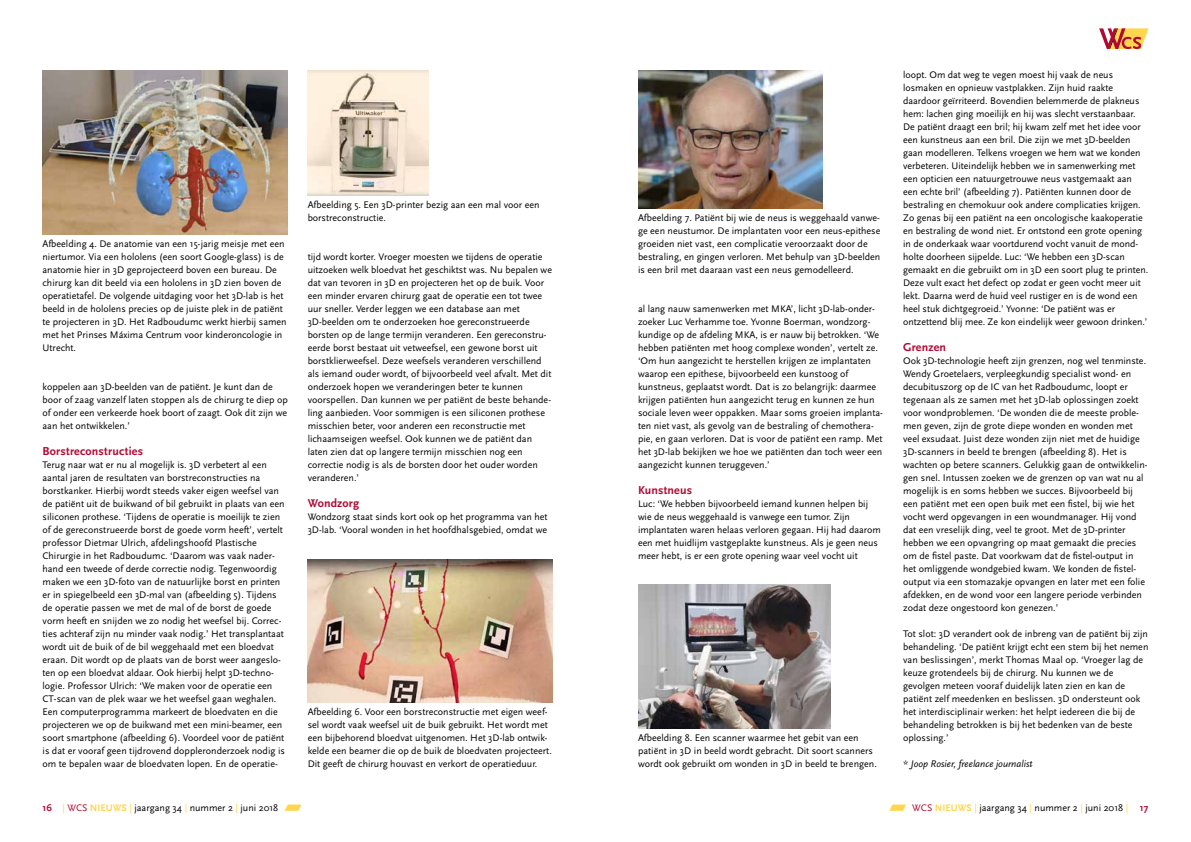
<style>
.page{position:relative;width:1191px;height:842px;background:#fff}
.page>*{position:absolute;margin:0;border:0;box-sizing:border-box;transform-origin:0 0}
.t1{font:700 12px "Scala Sans";letter-spacing:.015em;color:#b10933}
.t2{font:10px/13px "Scala Sans";color:#000}
.t3{font:italic 10px "Scala Sans";color:#000}
.s1{font-weight:700;color:#b10933}
.s2{color:#ffd64d}
.s3{color:#b10933}
.s4{font-weight:700;color:#ffd64d}
</style>
<div class="page">
<svg style="left:1099px;top:28px;width:49px;height:21px"></svg>
<svg style="left:889px;top:804px;width:17px;height:7px"></svg>
<svg style="left:284px;top:804px;width:17px;height:7px"></svg>
<img style="left:43px;top:71px;width:245px;height:163px">
<img style="left:308px;top:559px;width:245px;height:143px">
<img style="left:638px;top:585px;width:192px;height:143px">
<img style="left:308px;top:71px;width:121px;height:124px">
<img style="left:638px;top:71px;width:184px;height:137px">
<p class="t2" style="left:43px;top:238px;width:246px">Afbeelding 4. De anatomie van een 15-jarig meisje met een niertumor. Via een hololens (een soort Google-glass) is de anatomie hier in 3D geprojecteerd boven een bureau. De chirurg kan dit beeld via een hololens in 3D zien boven de operatietafel. De volgende uitdaging voor het 3D-lab is het beeld in de hololens precies op de juiste plek in de patiënt te projecteren in 3D. Het Radboudumc werkt hierbij samen met het Prinses Máxima Centrum voor kinderoncologie in Utrecht.</p>
<p class="t2" style="left:43px;top:381px;width:247px">koppelen aan 3D-beelden van de patiënt. Je kunt dan de boor of zaag vanzelf laten stoppen als de chirurg te diep op of onder een verkeerde hoek boort of zaagt. Ook dit zijn we aan het ontwikkelen.’</p>
<p class="t1" style="left:43px;top:445px;width:102px">Borstreconstructies</p>
<p class="t2" style="left:43px;top:459px;width:244px">Terug naar wat er nu al mogelijk is. 3D verbetert al een aantal jaren de resultaten van borstreconstructies na borstkanker. Hierbij wordt steeds vaker eigen weefsel van de patiënt uit de buikwand of bil gebruikt in plaats van een siliconen prothese. ‘Tijdens de operatie is moeilijk te zien of de gereconstrueerde borst de goede vorm heeft’, vertelt professor Dietmar Ulrich, afdelingshoofd Plastische Chirurgie in het Radboudumc. ‘Daarom was vaak nader&shy;hand een tweede of derde correctie nodig. Tegenwoordig maken we een 3D-foto van de natuurlijke borst en printen er in spiegelbeeld een 3D-mal van (afbeelding 5). Tijdens de operatie passen we met de mal of de borst de goede vorm heeft en snijden we zo nodig het weefsel bij. Correc&shy;ties achteraf zijn nu minder vaak nodig.’ Het transplantaat wordt uit de buik of de bil weggehaald met een bloedvat eraan. Dit wordt op de plaats van de borst weer aangeslo&shy;ten op een bloedvat aldaar. Ook hierbij helpt 3D-techno&shy;logie. Professor Ulrich: ‘We maken voor de operatie een CT-scan van de plek waar we het weefsel gaan weghalen.<br>Een computerprogramma markeert de bloedvaten en die projecteren we op de buikwand met een mini-beamer, een soort smartphone (afbeelding 6). Voordeel voor de patiënt is dat er vooraf geen tijdrovend doppleronderzoek nodig is om te bepalen waar de bloedvaten lopen. En de operatie-</p>
<p class="t2" style="left:308px;top:199px;width:233px">Afbeelding 5. Een 3D-printer bezig aan een mal voor een borstreconstructie.</p>
<p class="t2" style="left:308px;top:251px;width:246px">tijd wordt korter. Vroeger moesten we tijdens de operatie uitzoeken welk bloedvat het geschiktst was. Nu bepalen we dat van tevoren in 3D en projecteren het op de buik. Voor een minder ervaren chirurg gaat de operatie een tot twee uur sneller. Verder leggen we een database aan met 3D-beelden om te onderzoeken hoe gereconstrueerde borsten op de lange termijn veranderen. Een gereconstru&shy;eerde borst bestaat uit vetweefsel, een gewone borst uit borstklierweefsel. Deze weefsels veranderen verschillend als iemand ouder wordt, of bijvoorbeeld veel afvalt. Met dit onderzoek hopen we veranderingen beter te kunnen voorspellen. Dan kunnen we per patiënt de beste behande&shy;ling aanbieden. Voor sommigen is een siliconen prothese misschien beter, voor anderen een reconstructie met lichaamseigen weefsel. Ook kunnen we de patiënt dan laten zien dat op langere termijn misschien nog een correctie nodig is als de borsten door het ouder worden veranderen.’</p>
<p class="t1" style="left:308px;top:497px;width:53px">Wondzorg</p>
<p class="t2" style="left:308px;top:511px;width:241px">Wondzorg staat sinds kort ook op het programma van het<br>3D-lab. ‘Vooral wonden in het hoofdhalsgebied, omdat we</p>
<p class="t2" style="left:308px;top:706px;width:246px">Afbeelding 6. Voor een borstreconstructie met eigen weef&shy;sel wordt vaak weefsel uit de buik gebruikt. Het wordt met een bijbehorend bloedvat uitgenomen. Het 3D-lab ontwik&shy;kelde een beamer die op de buik de bloedvaten projecteert.<br>Dit geeft de chirurg houvast en verkort de operatieduur.</p>
<p class="t2" style="left:638px;top:212px;width:244px">Afbeelding 7. Patiënt bij wie de neus is weggehaald vanwe&shy;ge een neustumor. De implantaten voor een neus-epithese groeiden niet vast, een complicatie veroorzaakt door de bestraling, en gingen verloren. Met behulp van 3D-beelden is een bril met daaraan vast een neus gemodelleerd.</p>
<p class="t2" style="left:638px;top:303px;width:246px">al lang nauw samenwerken met MKA’, licht 3D-lab-onder&shy;zoeker Luc Verhamme toe. Yvonne Boerman, wondzorg&shy;kundige op de afdeling MKA, is er nauw bij betrokken. ‘We hebben patiënten met hoog complexe wonden’, vertelt ze. ‘Om hun aangezicht te herstellen krijgen ze implantaten waarop een epithese, bijvoorbeeld een kunstoog of kunstneus, geplaatst wordt. Dat is zo belangrijk: daarmee krijgen patiënten hun aangezicht terug en kunnen ze hun sociale leven weer oppakken. Maar soms groeien implanta&shy;ten niet vast, als gevolg van de bestraling of chemothera&shy;pie, en gaan verloren. Dat is voor de patiënt een ramp. Met het 3D-lab bekijken we hoe we patiënten dan toch weer een aangezicht kunnen teruggeven.’</p>
<p class="t1" style="left:638px;top:484px;width:56px">Kunstneus</p>
<p class="t2" style="left:638px;top:498px;width:244px">Luc: ‘We hebben bijvoorbeeld iemand kunnen helpen bij wie de neus weggehaald is vanwege een tumor. Zijn implantaten waren helaas verloren gegaan. Hij had daarom een met huidlijm vastgeplakte kunstneus. Als je geen neus meer hebt, is er een grote opening waar veel vocht uit</p>
<p class="t2" style="left:638px;top:732px;width:240px">Afbeelding 8. Een scanner waarmee het gebit van een patiënt in 3D in beeld wordt gebracht. Dit soort scanners wordt ook gebruikt om wonden in 3D in beeld te brengen.</p>
<p class="t2" style="left:903px;top:69px;width:247px">loopt. Om dat weg te vegen moest hij vaak de neus losmaken en opnieuw vastplakken. Zijn huid raakte daardoor geïrriteerd. Bovendien belemmerde de plakneus hem: lachen ging moeilijk en hij was slecht verstaanbaar.<br>De patiënt draagt een bril; hij kwam zelf met het idee voor een kunstneus aan een bril. Die zijn we met 3D-beelden gaan modelleren. Telkens vroegen we hem wat we konden verbeteren. Uiteindelijk hebben we in samenwerking met een opticien een natuurgetrouwe neus vastgemaakt aan een echte bril’ (afbeelding 7). Patiënten kunnen door de bestraling en chemokuur ook andere complicaties krijgen.<br>Zo genas bij een patiënt na een oncologische kaakoperatie en bestraling de wond niet. Er ontstond een grote opening in de onderkaak waar voortdurend vocht vanuit de mond&shy;holte doorheen sijpelde. Luc: ‘We hebben een 3D-scan gemaakt en die gebruikt om in 3D een soort plug te printen.<br>Deze vult exact het defect op zodat er geen vocht meer uit lekt. Daarna werd de huid veel rustiger en is de wond een heel stuk dichtgegroeid.’ Yvonne: ‘De patiënt was er ontzettend blij mee. Ze kon eindelijk weer gewoon drinken.’</p>
<p class="t1" style="left:903px;top:341px;width:44px">Grenzen</p>
<p class="t2" style="left:903px;top:355px;width:246px">Ook 3D-technologie heeft zijn grenzen, nog wel tenminste.<br>Wendy Groetelaers, verpleegkundig specialist wond- en decubituszorg op de IC van het Radboudumc, loopt er tegenaan als ze samen met het 3D-lab oplossingen zoekt voor wondproblemen. ‘De wonden die de meeste proble&shy;men geven, zijn de grote diepe wonden en wonden met veel exsudaat. Juist deze wonden zijn niet met de huidige 3D-scanners in beeld te brengen (afbeelding 8). Het is wachten op betere scanners. Gelukkig gaan de ontwikkelin&shy;gen snel. Intussen zoeken we de grenzen op van wat nu al mogelijk is en soms hebben we succes. Bijvoorbeeld bij een patiënt met een open buik met een fistel, bij wie het vocht werd opgevangen in een woundmanager. Hij vond dat een vreselijk ding, veel te groot. Met de 3D-printer hebben we een opvangring op maat gemaakt die precies om de fistel paste. Dat voorkwam dat de fistel-output in het omliggende wondgebied kwam. We konden de fistel&shy;output via een stomazakje opvangen en later met een folie afdekken, en de wond voor een langere periode verbinden zodat deze ongestoord kon genezen.’</p>
<p class="t2" style="left:903px;top:628px;width:247px">Tot slot: 3D verandert ook de inbreng van de patiënt bij zijn behandeling. ‘De patiënt krijgt echt een stem bij het nemen van beslissingen’, merkt Thomas Maal op. ‘Vroeger lag de keuze grotendeels bij de chirurg. Nu kunnen we de gevolgen meteen vooraf duidelijk laten zien en kan de patiënt zelf meedenken en beslissen. 3D ondersteunt ook het interdisciplinair werken: het helpt iedereen die bij de behandeling betrokken is bij het bedenken van de beste oplossing.’</p>
<p class="t3" style="left:903px;top:759px;width:131px">* Joop Rosier, freelance journalist</p>
<p class="t2" style="left:43px;top:801px;width:237px"><span class="s1">16</span> <span class="s2">|</span> <span class="s3">WCS</span> <span class="s4">NIEUWS</span> <span class="s2">|</span> jaargang 34 <span class="s2">|</span> nummer 2 <span class="s2">|</span> juni 2018</p>
<p class="t2" style="left:912px;top:801px;width:238px"><span class="s3">WCS</span> <span class="s4">NIEUWS</span> <span class="s2">|</span> jaargang 34 <span class="s2">|</span> nummer 2 <span class="s2">|</span> juni 2018 <span class="s2">|</span> <span class="s1">17</span></p>
</div>
